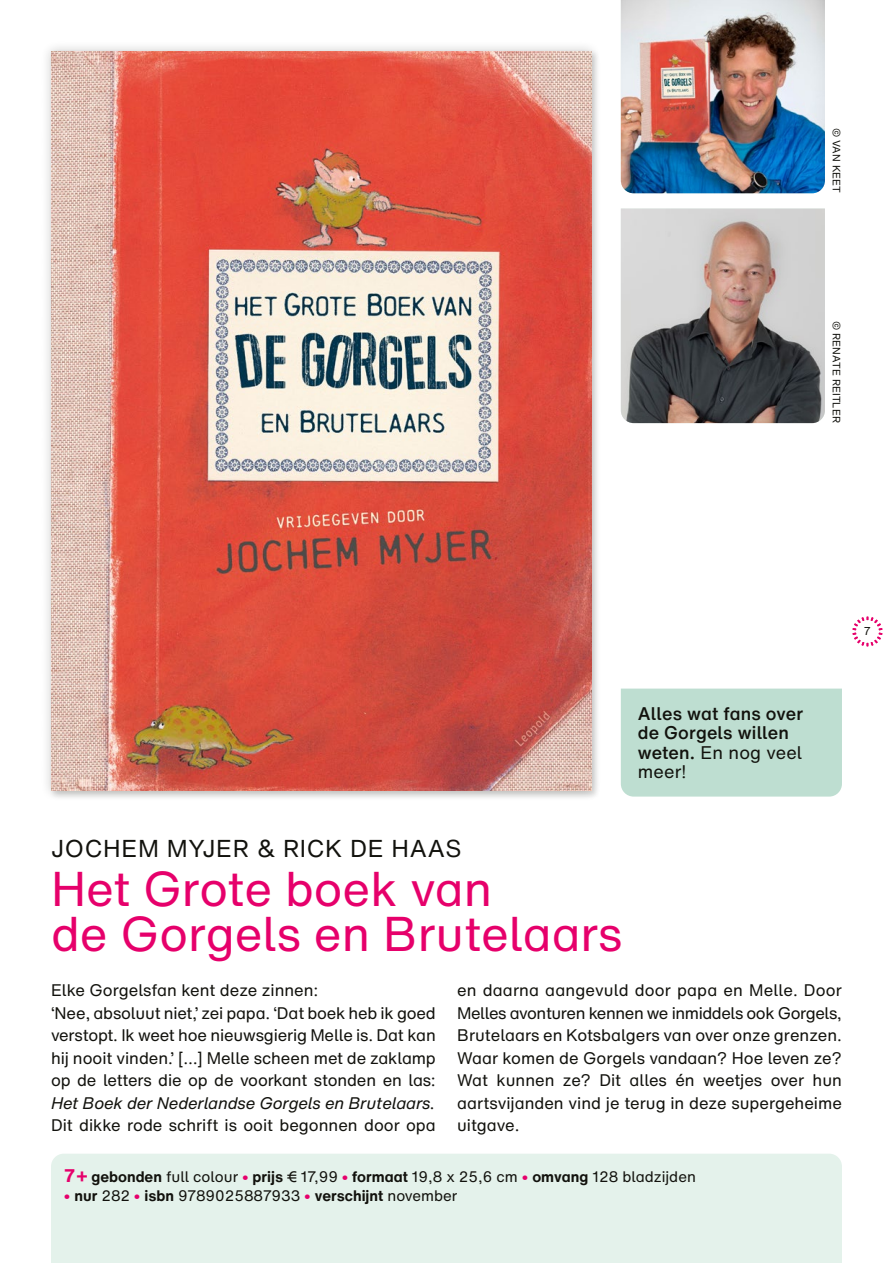
<style>
.page{position:relative;width:893px;height:1263px;background:#fff}
.page>*{position:absolute;margin:0;border:0;box-sizing:border-box;transform-origin:0 0}
.t1{font:48px/45px "Helvetica Now Text";color:#e6006b}
.t2{font:24px "Helvetica Now Text";letter-spacing:.03em;color:#12120d}
.t3{font:500 18px/19.5px "Helvetica Now Text";letter-spacing:.01em;color:#12120d}
.t4{font:16.5px/22.5px "Helvetica Now Text";color:#12120d}
.t5{font:italic 16.5px "Helvetica Now Text";letter-spacing:-.01em;color:#12120d}
.t6{font:15px "Helvetica Now Text";color:#12120d}
.t7{font:11.25px "Helvetica Now Text";color:#12120d}
.t8{font:10.5px "Helvetica Now Text";letter-spacing:.01em;color:#12120d}
.s1{font-weight:400}
.s2{font-weight:700;font-size:18px;color:#e6006b}
.s3{font-weight:700}
.s4{font-weight:700;color:#e6006b}
</style>
<div class="page">
<div style="left:40px;top:40px;width:562px;height:762px;background:#12120d;opacity:.2"></div>
<img style="left:51px;top:51px;width:540px;height:740px">
<div style="left:621px;top:689px;width:221px;height:107px;background:#beded1"></div>
<img style="left:621px;top:0;width:204px;height:193px">
<img style="left:621px;top:209px;width:204px;height:214px">
<div style="left:51px;top:1154px;width:791px;height:109px;background:#e4f2eb"></div>
<svg style="left:852px;top:617px;width:30px;height:29px"></svg>
<p class="t8" style="left:844px;top:128px;width:67px;rotate:90deg">© VAN KEET</p>
<p class="t8" style="left:844px;top:321px;width:103px;rotate:90deg">© RENATE REITLER</p>
<p class="t7" style="left:864px;top:622px;width:9px">7</p>
<p class="t3" style="left:638px;top:703px;width:167px">Alles wat fans over de Gorgels willen weten. <span class="s1">En nog veel meer!</span></p>
<h2 class="t2" style="left:51px;top:830px;width:412px">JOCHEM MYJER &amp; RICK DE HAAS</h2>
<h1 class="t1" style="left:51px;top:865px;width:573px">Het Grote boek van<br>de Gorgels en Brutelaars</h1>
<p class="t4" style="left:51px;top:978px;width:386px">Elke Gorgelsfan kent deze zinnen:<br>‘Nee, absoluut niet,’ zei papa. ‘Dat boek heb ik goed verstopt. Ik weet hoe nieuwsgierig Melle is. Dat kan hij nooit vinden.’ […] Melle scheen met de zaklamp op de letters die op de voorkant stonden en las:</p>
<p class="t5" style="left:51px;top:1090px;width:386px">Het Boek der Nederlandse Gorgels en Brutelaars.</p>
<p class="t4" style="left:51px;top:1114px;width:386px">Dit dikke rode schrift is ooit begonnen door opa</p>
<p class="t4" style="left:457px;top:979px;width:386px;text-align:justify">en daarna aangevuld door papa en Melle. Door Melles avonturen kennen we inmiddels ook Gorgels, Brutelaars en Kotsbalgers van over onze grenzen.<br>Waar komen de Gorgels vandaan? Hoe leven ze?<br>Wat kunnen ze? Dit alles én weetjes over hun aartsvijanden vind je terug in deze supergeheime uitgave.</p>
<p class="t6" style="left:64px;top:1165px;width:634px"><span class="s2">7+</span> <span class="s3">gebonden</span> full colour <span class="s4">•</span> <span class="s3">prijs</span> € 17,99 <span class="s4">•</span> <span class="s3">formaat</span> 19,8 x 25,6 cm <span class="s4">•</span> <span class="s3">omvang</span> 128 bladzijden</p>
<p class="t6" style="left:64px;top:1185px;width:395px"><span class="s4">•</span> <span class="s3">nur</span> 282 <span class="s4">•</span> <span class="s3">isbn</span> 9789025887933 <span class="s4">•</span> <span class="s3">verschijnt</span> november</p>
</div>
